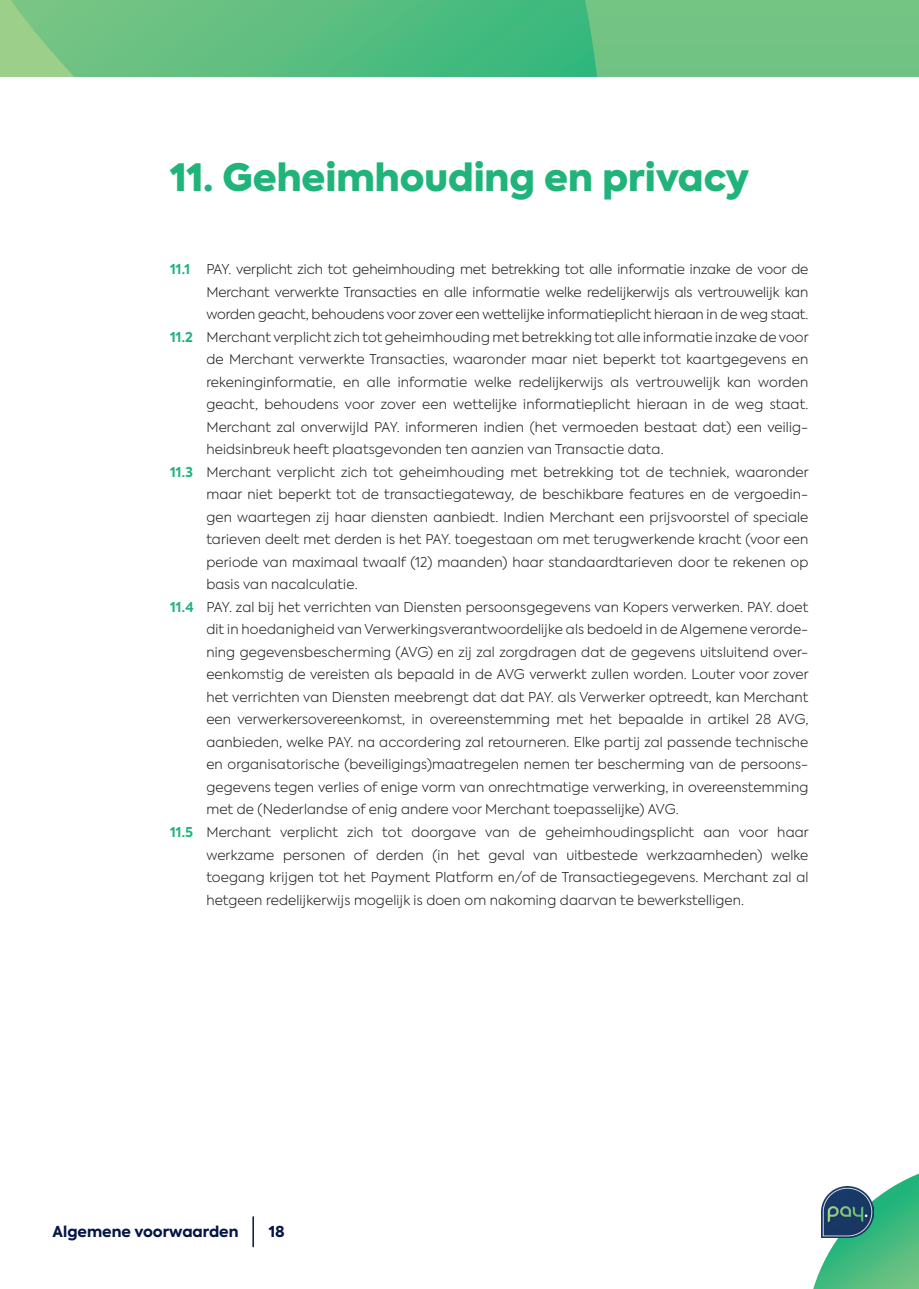
<style>
.page{position:relative;width:919px;height:1289px;background:#fff}
.page>*{position:absolute;margin:0;border:0;box-sizing:border-box;transform-origin:0 0}
.t1{font:900 37.5px "Axiforma";color:#20b47b}
.t2{font:800 15px "Axiforma";color:#041647}
.t3{font:300 13.5px/22.5px "Axiforma";letter-spacing:.01em;color:#231f20;text-align:justify}
.s1{font-weight:700;color:#20b47b}
</style>
<div class="page">
<hr style="left:252px;top:1216px;width:2px;height:30px;background:#041647">
<svg style="left:813px;top:1174px;width:105px;height:114px"></svg>
<img style="left:821px;top:1186px;width:52px;height:51px">
<div style="left:602px;top:0;width:316px;height:76px;background:#72c384"></div>
<svg style="left:0;top:0;width:602px;height:76px;background:#5dbf81"></svg>
<p class="t1" style="left:170px;top:151px;width:580px">11. Geheimhouding en privacy</p>
<p class="t3" style="left:206px;top:258px;width:603px;text-indent:-36px"><span class="s1">11.1</span> PAY. verplicht zich tot geheimhouding met betrekking tot alle informatie inzake de voor de Merchant verwerkte Transacties en alle informatie welke redelijkerwijs als vertrouwelijk kan worden geacht, behoudens voor zover een wettelijke informatieplicht hieraan in de weg staat.</p>
<p class="t3" style="left:206px;top:325px;width:604px;text-indent:-36px"><span class="s1">11.2</span> Merchant verplicht zich tot geheimhouding met betrekking tot alle informatie inzake de voor de Merchant verwerkte Transacties, waaronder maar niet beperkt tot kaartgegevens en rekeninginformatie, en alle informatie welke redelijkerwijs als vertrouwelijk kan worden geacht, behoudens voor zover een wettelijke informatieplicht hieraan in de weg staat.<br>Merchant zal onverwijld PAY. informeren indien (het vermoeden bestaat dat) een veilig&shy;heidsinbreuk heeft plaatsgevonden ten aanzien van Transactie data.</p>
<p class="t3" style="left:206px;top:460px;width:604px;text-indent:-36px"><span class="s1">11.3</span> Merchant verplicht zich tot geheimhouding met betrekking tot de techniek, waaronder maar niet beperkt tot de transactiegateway, de beschikbare features en de vergoedin&shy;gen waartegen zij haar diensten aanbiedt. Indien Merchant een prijsvoorstel of speciale tarieven deelt met derden is het PAY. toegestaan om met terugwerkende kracht (voor een periode van maximaal twaalf (12) maanden) haar standaardtarieven door te rekenen op basis van nacalculatie.</p>
<p class="t3" style="left:206px;top:595px;width:604px;text-indent:-36px"><span class="s1">11.4</span> PAY. zal bij het verrichten van Diensten persoonsgegevens van Kopers verwerken. PAY. doet dit in hoedanigheid van Verwerkingsverantwoordelijke als bedoeld in de Algemene verorde&shy;ning gegevensbescherming (AVG) en zij zal zorgdragen dat de gegevens uitsluitend over&shy;eenkomstig de vereisten als bepaald in de AVG verwerkt zullen worden. Louter voor zover het verrichten van Diensten meebrengt dat dat PAY. als Verwerker optreedt, kan Merchant een verwerkersovereenkomst, in overeenstemming met het bepaalde in artikel 28 AVG, aanbieden, welke PAY. na accordering zal retourneren. Elke partij zal passende technische en organisatorische (beveiligings)maatregelen nemen ter bescherming van de persoons&shy;gegevens tegen verlies of enige vorm van onrechtmatige verwerking, in overeenstemming met de (Nederlandse of enig andere voor Merchant toepasselijke) AVG.</p>
<p class="t3" style="left:206px;top:820px;width:604px;text-indent:-36px"><span class="s1">11.5</span> Merchant verplicht zich tot doorgave van de geheimhoudingsplicht aan voor haar werkzame personen of derden (in het geval van uitbestede werkzaamheden) welke toegang krijgen tot het Payment Platform en/of de Transactiegegevens. Merchant zal al hetgeen redelijkerwijs mogelijk is doen om nakoming daarvan te bewerkstelligen.</p>
<p class="t2" style="left:53px;top:1221px;width:187px">Algemene voorwaarden</p>
<p class="t2" style="left:269px;top:1221px;width:18px">18</p>
</div>
